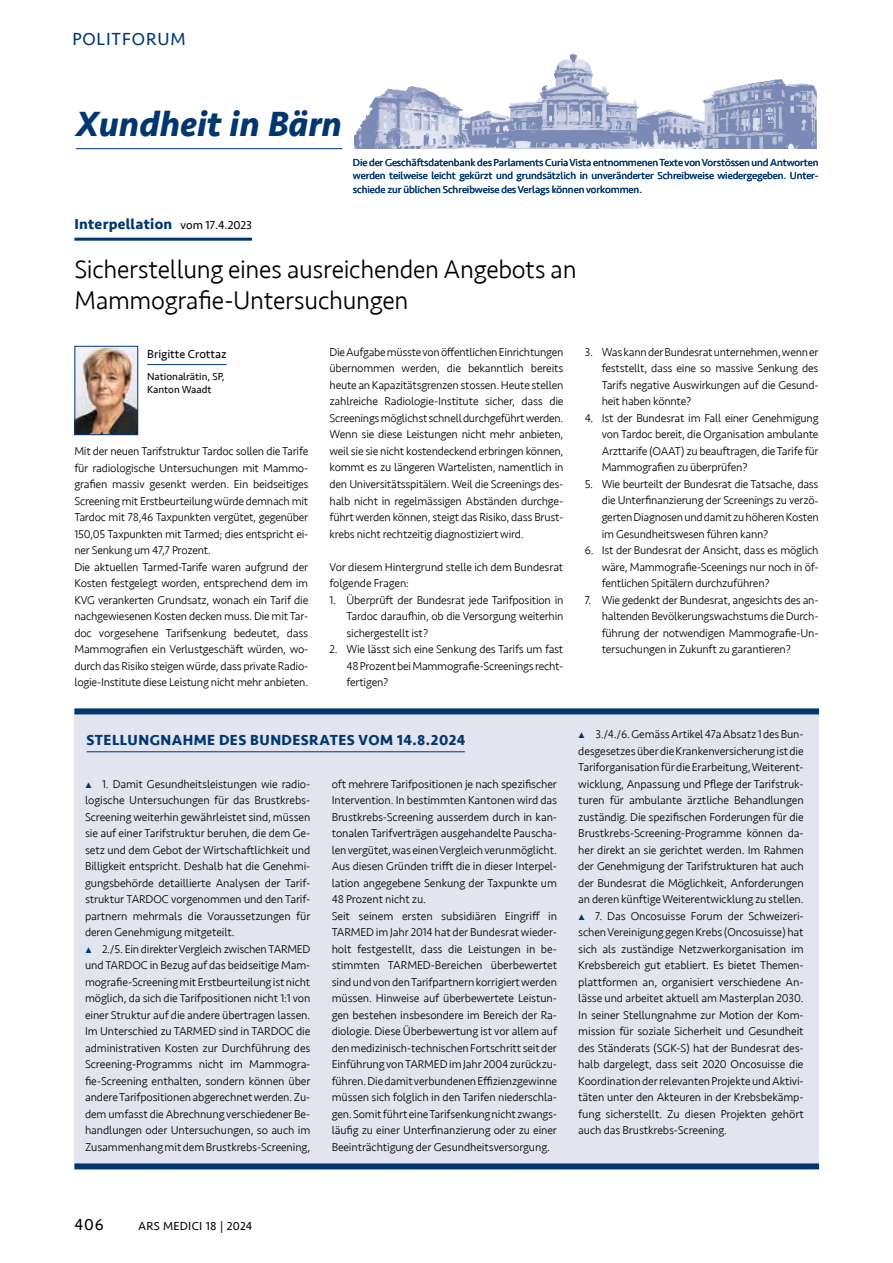
<style>
.page{position:relative;width:893px;height:1263px;background:#fff}
.page>*{position:absolute;margin:0;border:0;box-sizing:border-box;transform-origin:0 0}
.t1{font:italic 700 36px "Seravek";letter-spacing:-.005em;color:#003770}
.t2{font:300 26.25px/31.5px "Seravek";letter-spacing:-.01em;color:#000}
.t3{font:18px "Seravek";letter-spacing:.05em;color:#003770}
.t4{font:16.5px "Seravek";color:#000}
.t5{font:700 15px "Seravek";letter-spacing:.03em;color:#003770}
.t6{font:12px "Seravek";letter-spacing:.02em;color:#000}
.t7{font:12px "Seravek";color:#000}
.t8{font:300 11.7px/16.5px "Seravek";letter-spacing:-.015em;color:#000;text-align:justify}
.t9{font:10.5px/13.5px "Seravek";letter-spacing:-.01em;color:#003770;text-align:justify}
.t10{font:10.5px/13.5px "Seravek";color:#000}
.s1{font-weight:400;font-size:12px;color:#000}
.s2{color:#003770}
</style>
<div class="page">
<img style="left:354px;top:53px;width:463px;height:96px">
<hr style="left:76px;top:148px;width:266px;height:1px;background:#003770">
<hr style="left:74px;top:238px;width:178px;height:3px;background:#003770">
<hr style="left:147px;top:364px;width:80px;height:1px;background:#003770">
<img style="left:76px;top:348px;width:60px;height:85px">
<div style="left:74px;top:346px;width:64px;height:89px;border:1px solid #003770"></div>
<div style="left:74px;top:713px;width:745px;height:453px;background:#e2e4f0"></div>
<hr style="left:87px;top:751px;width:378px;height:1px;background:#003770">
<div style="left:74px;top:708px;width:745px;height:6px;background:#003770"></div>
<div style="left:74px;top:1163px;width:745px;height:6px;background:#003770"></div>
<h3 class="t3" style="left:72px;top:25px;width:115px">POLITFORUM</h3>
<h1 class="t1" style="left:76px;top:94px;width:268px">Xundheit in Bärn</h1>
<p class="t9" style="left:353px;top:155px;width:467px">Die der Geschäftsdatenbank des Parlaments Curia Vista entnommenen Texte von Vorstössen und Antworten werden teilweise leicht gekürzt und grundsätzlich in unveränderter Schreibweise wiedergegeben. Unter&shy;schiede zur üblichen Schreibweise des Verlags können vorkommen.</p>
<p class="t5" style="left:74px;top:212px;width:179px">Interpellation <span class="s1">vom 17.4.2023</span></p>
<h2 class="t2" style="left:74px;top:254px;width:504px">Sicherstellung eines ausreichenden Angebots an<br>Mammografie-Untersuchungen</h2>
<p class="t7" style="left:147px;top:344px;width:81px">Brigitte Crottaz</p>
<p class="t10" style="left:147px;top:369px;width:79px">Nationalrätin, SP,<br>Kanton Waadt</p>
<p class="t8" style="left:330px;top:344px;width:235px">Die Aufgabe müsste von öffentlichen Einrichtungen übernommen werden, die bekanntlich bereits heute an Kapazitätsgrenzen stossen. Heute stellen zahlreiche Radiologie-Institute sicher, dass die Screenings möglichst schnell durchgeführt werden.<br>Wenn sie diese Leistungen nicht mehr anbieten, weil sie sie nicht kostendeckend erbringen können, kommt es zu längeren Wartelisten, namentlich in den Universitätsspitälern. Weil die Screenings des&shy;halb nicht in regelmässigen Abständen durchge&shy;führt werden können, steigt das Risiko, dass Brust&shy;krebs nicht rechtzeitig diagnostiziert wird.</p>
<p class="t8" style="left:330px;top:559px;width:235px">Vor diesem Hintergrund stelle ich dem Bundesrat folgende Fragen:</p>
<p class="t8" style="left:347px;top:591px;width:218px;text-indent:-17px">1. Überprüft der Bundesrat jede Tarifposition in Tardoc daraufhin, ob die Versorgung weiterhin sichergestellt ist?</p>
<p class="t8" style="left:347px;top:641px;width:218px;text-indent:-17px">2. Wie lässt sich eine Senkung des Tarifs um fast 48 Prozent bei Mammografie-Screenings recht&shy;fertigen?</p>
<p class="t8" style="left:74px;top:443px;width:236px;text-align:left">Mit der neuen Tarifstruktur Tardoc sollen die Tarife für radiologische Untersuchungen mit Mammo&shy;grafien massiv gesenkt werden. Ein beidseitiges Screening mit Erstbeurteilung würde demnach mit Tardoc mit 78,46 Taxpunkten vergütet, gegenüber 150,05 Taxpunkten mit Tarmed; dies entspricht ei&shy;ner Senkung um 47,7 Prozent.<br>Die aktuellen Tarmed-Tarife waren aufgrund der Kosten festgelegt worden, entsprechend dem im KVG verankerten Grundsatz, wonach ein Tarif die nachgewiesenen Kosten decken muss. Die mit Tar&shy;doc vorgesehene Tarifsenkung bedeutet, dass Mammografien ein Verlustgeschäft würden, wo&shy;durch das Risiko steigen würde, dass private Radio&shy;logie-Institute diese Leistung nicht mehr anbieten.</p>
<p class="t8" style="left:602px;top:344px;width:218px;text-indent:-17px">3. Was kann der Bundesrat unternehmen, wenn er feststellt, dass eine so massive Senkung des Tarifs negative Auswirkungen auf die Gesund&shy;heit haben könnte?</p>
<p class="t8" style="left:602px;top:410px;width:218px;text-indent:-17px">4. Ist der Bundesrat im Fall einer Genehmigung von Tardoc bereit, die Organisation ambulante Arzttarife (OAAT) zu beauftragen, die Tarife für Mammografien zu überprüfen?</p>
<p class="t8" style="left:602px;top:476px;width:218px;text-indent:-17px">5. Wie beurteilt der Bundesrat die Tatsache, dass die Unterfinanzierung der Screenings zu verzö&shy;gerten Diagnosen und damit zu höheren Kosten im Gesundheitswesen führen kann?</p>
<p class="t8" style="left:602px;top:542px;width:218px;text-indent:-17px">6. Ist der Bundesrat der Ansicht, dass es möglich wäre, Mammografie-Sceenings nur noch in öf&shy;fentlichen Spitälern durchzuführen?</p>
<p class="t8" style="left:602px;top:591px;width:218px;text-indent:-17px">7. Wie gedenkt der Bundesrat, angesichts des an&shy;haltenden Bevölkerungswachstums die Durch&shy;führung der notwendigen Mammografie-Un&shy;tersuchungen in Zukunft zu garantieren?</p>
<p class="t5" style="left:87px;top:728px;width:380px">STELLUNGNAHME DES BUNDESRATES VOM 14.8.2024</p>
<p class="t8" style="left:85px;top:776px;width:227px"><span class="s2">•</span> 1. Damit Gesundheitsleistungen wie radio&shy;logische Untersuchungen für das Brustkrebs-Screening weiterhin gewährleistet sind, müssen sie auf einer Tarifstruktur beruhen, die dem Ge&shy;setz und dem Gebot der Wirtschaftlichkeit und Billigkeit entspricht. Deshalb hat die Genehmi&shy;gungsbehörde detaillierte Analysen der Tarif&shy;struktur TARDOC vorgenommen und den Tarif&shy;partnern mehrmals die Voraussetzungen für deren Genehmigung mitgeteilt.</p>
<p class="t8" style="left:85px;top:941px;width:227px"><span class="s2">•</span> 2./5. Ein direkter Vergleich zwischen TARMED und TARDOC in Bezug auf das beidseitige Mam&shy;mografie-Screening mit Erstbeurteilung ist nicht möglich, da sich die Tarifpositionen nicht 1:1 von einer Struktur auf die andere übertragen lassen.<br>Im Unterschied zu TARMED sind in TARDOC die administrativen Kosten zur Durchführung des Screening-Programms nicht im Mammogra&shy;fie-Screening enthalten, sondern können über andere Tarifpositionen abgerechnet werden. Zu&shy;dem umfasst die Abrechnung verschiedener Be&shy;handlungen oder Untersuchungen, so auch im Zusammenhang mit dem Brustkrebs-Screening,</p>
<p class="t8" style="left:332px;top:776px;width:227px;text-align:left">oft mehrere Tarifpositionen je nach spezifischer Intervention. In bestimmten Kantonen wird das Brustkrebs-Screening ausserdem durch in kan&shy;tonalen Tarifverträgen ausgehandelte Pauscha&shy;len vergütet, was einen Vergleich verunmöglicht.<br>Aus diesen Gründen trifft die in dieser Interpel&shy;lation angegebene Senkung der Taxpunkte um 48 Prozent nicht zu.<br>Seit seinem ersten subsidiären Eingriff in TARMED im Jahr 2014 hat der Bundesrat wieder&shy;holt festgestellt, dass die Leistungen in be&shy;stimmten TARMED-Bereichen überbewertet sind und von den Tarifpartnern korrigiert werden müssen. Hinweise auf überbewertete Leistun&shy;gen bestehen insbesondere im Bereich der Ra&shy;diologie. Diese Überbewertung ist vor allem auf den medizinisch-technischen Fortschritt seit der Einführung von TARMED im Jahr 2004 zurückzu&shy;führen. Die damit verbundenen Effizienzgewinne müssen sich folglich in den Tarifen niederschla&shy;gen. Somit führt eine Tarifsenkung nicht zwangs&shy;läufig zu einer Unterfinanzierung oder zu einer Beeinträchtigung der Gesundheitsversorgung.</p>
<p class="t8" style="left:578px;top:726px;width:227px"><span class="s2">•</span> 3./4./6. Gemäss Artikel 47a Absatz 1 des Bun&shy;desgesetzes über die Krankenversicherung ist die Tariforganisation für die Erarbeitung, Weiterent&shy;wicklung, Anpassung und Pflege der Tarifstruk&shy;turen für ambulante ärztliche Behandlungen zuständig. Die spezifischen Forderungen für die Brustkrebs-Screening-Programme können da&shy;her direkt an sie gerichtet werden. Im Rahmen der Genehmigung der Tarifstrukturen hat auch der Bundesrat die Möglichkeit, Anforderungen an deren künftige Weiterentwicklung zu stellen.</p>
<p class="t8" style="left:578px;top:908px;width:227px"><span class="s2">•</span> 7. Das Oncosuisse Forum der Schweizeri&shy;schen Vereinigung gegen Krebs (Oncosuisse) hat sich als zuständige Netzwerkorganisation im Krebsbereich gut etabliert. Es bietet Themen&shy;plattformen an, organisiert verschiedene An&shy;lässe und arbeitet aktuell am Masterplan 2030.<br>In seiner Stellungnahme zur Motion der Kom&shy;mission für soziale Sicherheit und Gesundheit des Ständerats (SGK-S) hat der Bundesrat des&shy;halb dargelegt, dass seit 2020 Oncosuisse die Koordination der relevanten Projekte und Aktivi&shy;täten unter den Akteuren in der Krebsbekämp&shy;fung sicherstellt. Zu diesen Projekten gehört auch das Brustkrebs-Screening.</p>
<h3 class="t4" style="left:74px;top:1212px;width:31px">406</h3>
<p class="t6" style="left:138px;top:1217px;width:115px">ARS MEDICI 18 | 2024</p>
</div>
